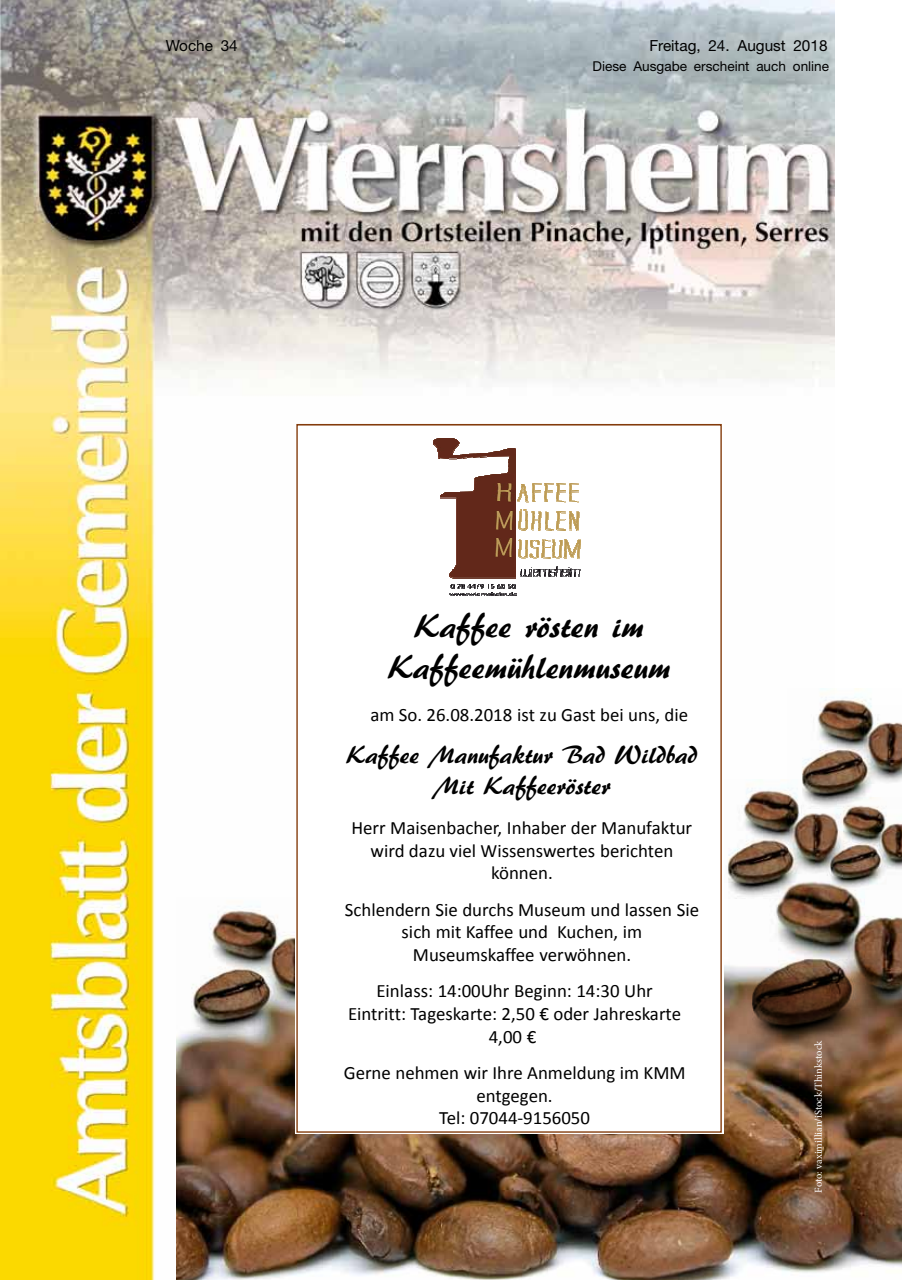
<style>
.page{position:relative;width:902px;height:1280px;background:#fff}
.page>*{position:absolute;margin:0;border:0;box-sizing:border-box;transform-origin:0 0}
.t1{font:34.65px/41.7px "ARBERKLEY";color:#000;text-align:center}
.t2{font:26.25px/31.3px "ARBERKLEY";color:#000;text-align:center}
.t3{font:18.9px/22.6px "Calibri";color:#000;text-align:center}
.t4{font:15.3px "Helvetica Neue";color:#000}
.t5{font:13.65px "Helvetica Neue";color:#000}
.t6{font:10.5px "Minion Pro";color:#fff}
</style>
<div class="page">
<img style="left:0;top:0;width:834px;height:1280px">
<img style="left:176px;top:706px;width:725px;height:574px">
<img style="left:728px;top:889px;width:173px;height:159px">
<img style="left:787px;top:689px;width:114px;height:109px">
<img style="left:723px;top:779px;width:127px;height:120px">
<img style="left:819px;top:798px;width:82px;height:91px">
<img style="left:176px;top:897px;width:119px;height:140px">
<svg style="left:296px;top:424px;width:425px;height:709px"></svg>
<p class="t4" style="left:166px;top:36px;width:73px">Woche 34</p>
<p class="t4" style="left:649px;top:36px;width:180px">Freitag, 24. August 2018</p>
<p class="t5" style="left:592px;top:58px;width:238px">Diese Ausgabe erscheint auch online</p>
<h1 class="t1" style="left:388px;top:605px;width:284px">Kaffee rösten im<br>Kaffeemühlenmuseum</h1>
<p class="t3" style="left:370px;top:703px;width:319px">am So. 26.08.2018 ist zu Gast bei uns, die</p>
<h2 class="t2" style="left:346px;top:739px;width:352px">Kaffee Manufaktur Bad Wildbad<br>Mit Kaffeeröster</h2>
<p class="t3" style="left:351px;top:816px;width:342px">Herr Maisenbacher, Inhaber der Manufaktur wird dazu viel Wissenswertes berichten können.</p>
<p class="t3" style="left:345px;top:897px;width:356px">Schlendern Sie durchs Museum und lassen Sie sich mit Kaffee und Kuchen, im<br>Museumskaffee verwöhnen.</p>
<p class="t3" style="left:348px;top:979px;width:334px">Einlass: 14:00Uhr Beginn: 14:30 Uhr<br>Eintritt: Tageskarte: 2,50 € oder Jahreskarte<br>4,00 €</p>
<p class="t3" style="left:344px;top:1061px;width:343px">Gerne nehmen wir Ihre Anmeldung im KMM entgegen.<br>Tel: 07044-9156050</p>
<p class="t6" style="left:811px;top:1193px;width:154px;rotate:-90deg">Foto: vaximillian/iStock/Thinkstock</p>
</div>
